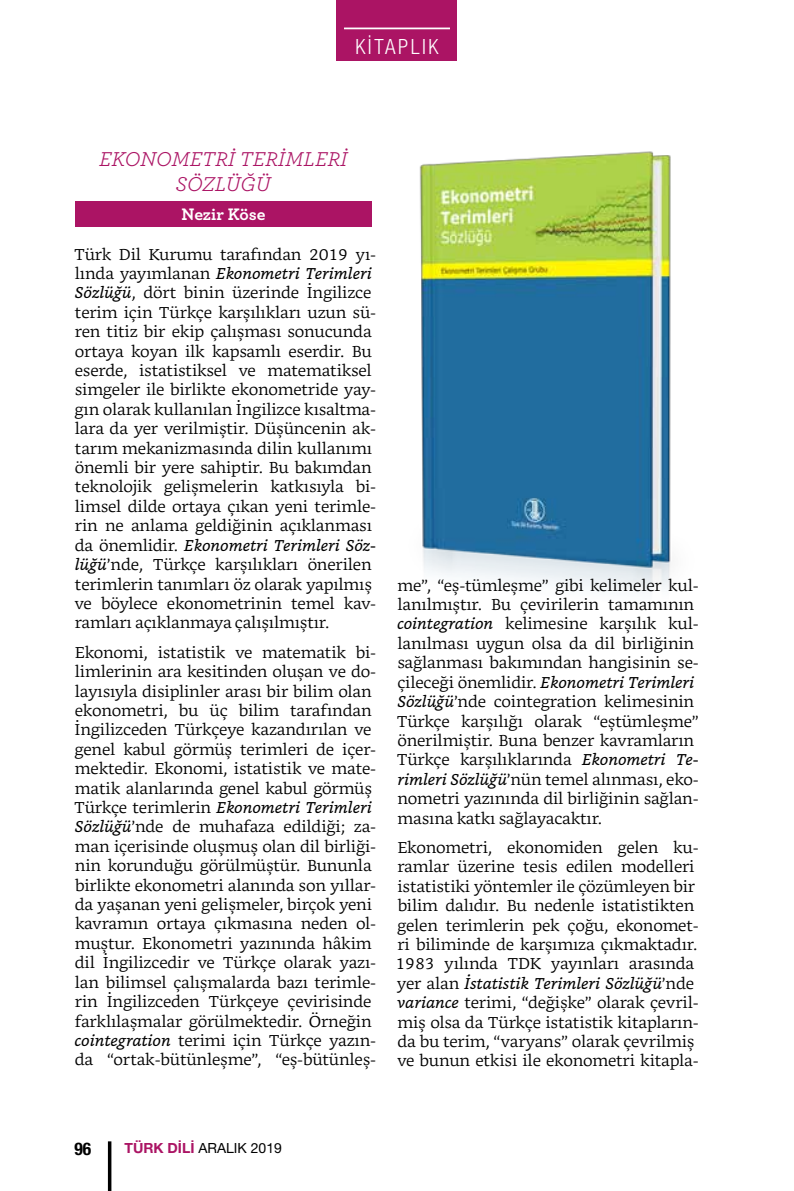
<style>
.page{position:relative;width:794px;height:1191px;background:#fff}
.page>*{position:absolute;margin:0;border:0;box-sizing:border-box;transform-origin:0 0}
.t1{font:italic 21px/25.2px "Archer";color:#ab1464;text-align:center}
.t2{font:300 condensed 21px "Helvetica Neue LT Pro";letter-spacing:.12em;color:#fff}
.t3{font:700 17.5px "Archer";letter-spacing:-.005em;color:#fff}
.t4{font:700 condensed 17.5px "Helvetica Neue LT Pro";color:#000}
.t5{font:300 15.75px/19.4px "Bookerly";letter-spacing:-.005em;color:#000}
.t6{font:14px "Helvetica Neue LT Pro";color:#000}
.s1{font-weight:400;font-style:italic}
.s2{font-weight:700;color:#ab1464}
</style>
<div class="page">
<div style="left:337px;top:0;width:120px;height:61px;background:#ab1464"></div>
<hr style="left:344px;top:28px;width:106px;height:1px;background:#fff">
<hr style="left:108px;top:1141px;width:3px;height:50px;background:#000">
<img style="left:294px;top:151px;width:377px;height:441px">
<div style="left:75px;top:201px;width:297px;height:25px;background:#ab1464"></div>
<h1 class="t2" style="left:355px;top:34px;width:85px">KİTAPLIK</h1>
<h1 class="t1" style="left:99px;top:145px;width:250px">EKONOMETRİ TERİMLERİ<br>SÖZLÜĞÜ</h1>
<p class="t3" style="left:181px;top:200px;width:86px">Nezir Köse</p>
<p class="t5" style="left:74px;top:244px;width:303px">Türk Dil Kurumu tarafından 2019 yı&shy;lında yayımlanan <span class="s1">Ekonometri Terimleri Sözlüğü</span>, dört binin üzerinde İngilizce terim için Türkçe karşılıkları uzun sü&shy;ren titiz bir ekip çalışması sonucunda ortaya koyan ilk kapsamlı eserdir. Bu eserde, istatistiksel ve matematiksel simgeler ile birlikte ekonometride yay&shy;gın olarak kullanılan İngilizce kısaltma&shy;lara da yer verilmiştir. Düşüncenin ak&shy;tarım mekanizmasında dilin kullanımı önemli bir yere sahiptir. Bu bakımdan teknolojik gelişmelerin katkısıyla bi&shy;limsel dilde ortaya çıkan yeni terimle&shy;rin ne anlama geldiğinin açıklanması da önemlidir. <span class="s1">Ekonometri Terimleri Söz&shy;lüğü</span>’nde, Türkçe karşılıkları önerilen terimlerin tanımları öz olarak yapılmış ve böylece ekonometrinin temel kav&shy;ramları açıklanmaya çalışılmıştır.</p>
<p class="t5" style="left:74px;top:642px;width:303px">Ekonomi, istatistik ve matematik bi&shy;limlerinin ara kesitinden oluşan ve do&shy;layısıyla disiplinler arası bir bilim olan ekonometri, bu üç bilim tarafından İngilizceden Türkçeye kazandırılan ve genel kabul görmüş terimleri de içer&shy;mektedir. Ekonomi, istatistik ve mate&shy;matik alanlarında genel kabul görmüş Türkçe terimlerin <span class="s1">Ekonometri Terimleri Sözlüğü</span>’nde de muhafaza edildiği; za&shy;man içerisinde oluşmuş olan dil birliği&shy;nin korunduğu görülmüştür. Bununla birlikte ekonometri alanında son yıllar&shy;da yaşanan yeni gelişmeler, birçok yeni kavramın ortaya çıkmasına neden ol&shy;muştur. Ekonometri yazınında hâkim dil İngilizcedir ve Türkçe olarak yazı&shy;lan bilimsel çalışmalarda bazı terimle&shy;rin İngilizceden Türkçeye çevirisinde farklılaşmalar görülmektedir. Örneğin <span class="s1">cointegration</span> terimi için Türkçe yazın&shy;da “ortak-bütünleşme”, “eş-bütünleş-</p>
<p class="t5" style="left:397px;top:575px;width:304px">me”, “eş-tümleşme” gibi kelimeler kul&shy;lanılmıştır. Bu çevirilerin tamamının <span class="s1">cointegration</span> kelimesine karşılık kul&shy;lanılması uygun olsa da dil birliğinin sağlanması bakımından hangisinin se&shy;çileceği önemlidir. <span class="s1">Ekonometri Terimleri Sözlüğü</span>’nde cointegration kelimesinin Türkçe karşılığı olarak “eştümleşme” önerilmiştir. Buna benzer kavramların Türkçe karşılıklarında <span class="s1">Ekonometri Te&shy;rimleri Sözlüğü</span>’nün temel alınması, eko&shy;nometri yazınında dil birliğinin sağlan&shy;masına katkı sağlayacaktır.</p>
<p class="t5" style="left:395px;top:837px;width:305px">Ekonometri, ekonomiden gelen ku&shy;ramlar üzerine tesis edilen modelleri istatistiki yöntemler ile çözümleyen bir bilim dalıdır. Bu nedenle istatistikten gelen terimlerin pek çoğu, ekonomet&shy;ri biliminde de karşımıza çıkmaktadır.<br>1983 yılında TDK yayınları arasında yer alan <span class="s1">İstatistik Terimleri Sözlüğü</span>’nde <span class="s1">variance</span> terimi, “değişke” olarak çevril&shy;miş olsa da Türkçe istatistik kitapların&shy;da bu terim, “varyans” olarak çevrilmiş ve bunun etkisi ile ekonometri kitapla-</p>
<p class="t4" style="left:74px;top:1138px;width:18px">96</p>
<p class="t6" style="left:125px;top:1139px;width:159px"><span class="s2">TÜRK DİLİ</span> ARALIK 2019</p>
</div>
